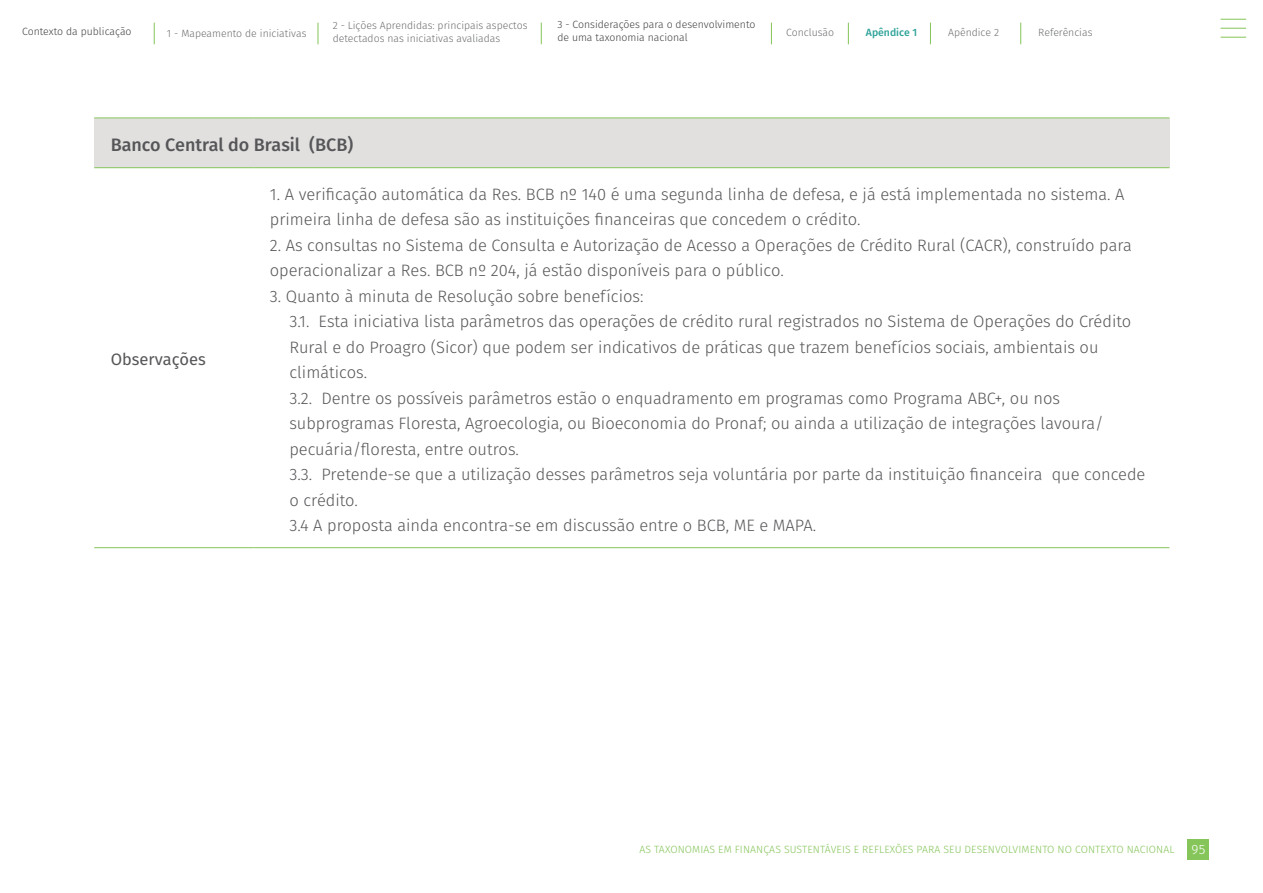
<style>
.page{position:relative;width:1263px;height:893px;background:#fff}
.page>*{position:absolute;margin:0;border:0;box-sizing:border-box;transform-origin:0 0}
.t1{font:500 18px "Fira Sans";color:#565659}
.t2{font:300 16.5px/25.5px "Fira Sans";color:#565659}
.t3{font:16.5px "Fira Sans";color:#565659}
.t4{font:300 13.5px "Fira Sans";color:#fff}
.t5{font:300 10.5px/12.6px "Fira Sans";color:#6d6e71}
.t6{font:300 10.5px "Fira Sans";letter-spacing:.01em;color:#85c559}
.t7{font:300 10.5px/12.6px "Fira Sans";color:#414042}
.t8{font:500 10.5px "Fira Sans";color:#2ea39a}
</style>
<div class="page">
<svg style="left:154px;top:23px;width:1px;height:21px"></svg>
<svg style="left:318px;top:23px;width:1px;height:21px"></svg>
<svg style="left:541px;top:23px;width:1px;height:21px"></svg>
<svg style="left:771px;top:23px;width:1px;height:21px"></svg>
<svg style="left:1220px;top:19px;width:26px;height:1px"></svg>
<svg style="left:1220px;top:28px;width:26px;height:1px"></svg>
<svg style="left:1220px;top:37px;width:26px;height:1px"></svg>
<svg style="left:848px;top:23px;width:1px;height:21px"></svg>
<svg style="left:930px;top:23px;width:1px;height:21px"></svg>
<svg style="left:1020px;top:23px;width:1px;height:21px"></svg>
<div style="left:1188px;top:839px;width:21px;height:20px;background:#85c559"></div>
<div style="left:94px;top:118px;width:1075px;height:50px;background:#e2e0df"></div>
<hr style="left:94px;top:118px;width:159px;height:1px;background:#85c559">
<hr style="left:253px;top:118px;width:916px;height:1px;background:#85c559">
<hr style="left:94px;top:167px;width:159px;height:1px;background:#85c559">
<hr style="left:253px;top:167px;width:916px;height:1px;background:#85c559">
<hr style="left:94px;top:547px;width:159px;height:1px;background:#85c559">
<hr style="left:253px;top:547px;width:916px;height:1px;background:#85c559">
<p class="t7" style="left:557px;top:18px;width:200px">3 - Considerações para o desenvolvimento de uma taxonomia nacional</p>
<p class="t7" style="left:22px;top:25px;width:111px">Contexto da publicação</p>
<p class="t5" style="left:167px;top:27px;width:141px">1 - Mapeamento de iniciativas</p>
<p class="t5" style="left:333px;top:19px;width:196px">2 - Lições Aprendidas: principais aspectos detectados nas iniciativas avaliadas</p>
<p class="t5" style="left:786px;top:26px;width:50px">Conclusão</p>
<p class="t8" style="left:866px;top:24px;width:53px">Apêndice 1</p>
<p class="t5" style="left:948px;top:26px;width:52px">Apêndice 2</p>
<p class="t5" style="left:1038px;top:26px;width:56px">Referências</p>
<p class="t1" style="left:111px;top:131px;width:244px">Banco Central do Brasil (BCB)</p>
<p class="t3" style="left:111px;top:347px;width:96px">Observações</p>
<p class="t2" style="left:270px;top:181px;width:856px">1. A verificação automática da Res. BCB nº 140 é uma segunda linha de defesa, e já está implementada no sistema. A primeira linha de defesa são as instituições financeiras que concedem o crédito.</p>
<p class="t2" style="left:270px;top:232px;width:864px">2. As consultas no Sistema de Consulta e Autorização de Acesso a Operações de Crédito Rural (CACR), construído para operacionalizar a Res. BCB nº 204, já estão disponíveis para o público.</p>
<p class="t2" style="left:289px;top:283px;width:857px;text-indent:-20px">3. Quanto à minuta de Resolução sobre benefícios:<br>3.1. Esta iniciativa lista parâmetros das operações de crédito rural registrados no Sistema de Operações do Crédito Rural e do Proagro (Sicor) que podem ser indicativos de práticas que trazem benefícios sociais, ambientais ou climáticos.<br>3.2. Dentre os possíveis parâmetros estão o enquadramento em programas como Programa ABC+, ou nos subprogramas Floresta, Agroecologia, ou Bioeconomia do Pronaf; ou ainda a utilização de integrações lavoura/ pecuária/floresta, entre outros.<br>3.3. Pretende-se que a utilização desses parâmetros seja voluntária por parte da instituição financeira que concede o crédito.<br>3.4 A proposta ainda encontra-se em discussão entre o BCB, ME e MAPA.</p>
<p class="t6" style="left:639px;top:841px;width:536px">AS TAXONOMIAS EM FINANÇAS SUSTENTÁVEIS E REFLEXÕES PARA SEU DESENVOLVIMENTO NO CONTEXTO NACIONAL</p>
<p class="t4" style="left:1191px;top:839px;width:15px">95</p>
</div>
